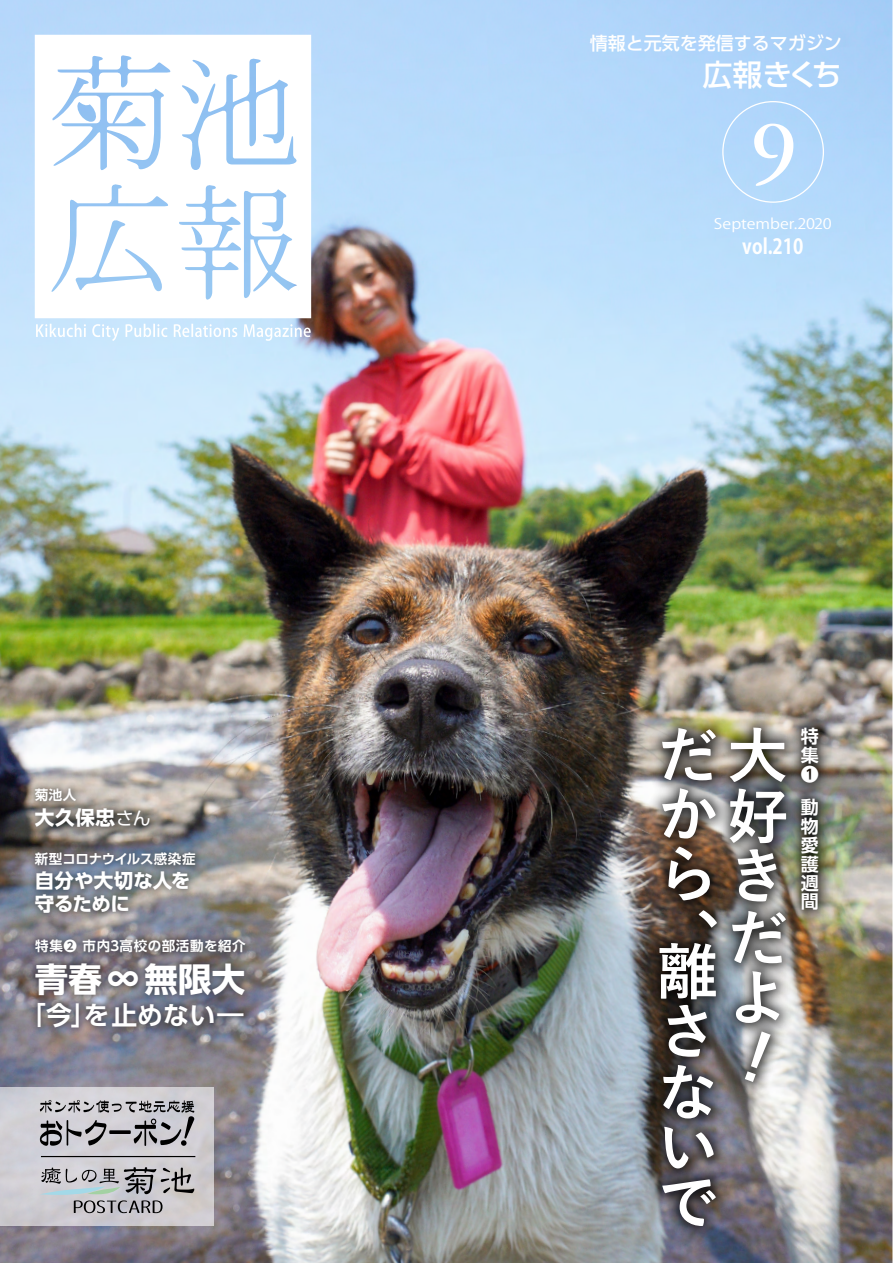
<style>
.page{position:relative;width:893px;height:1263px;background:#fff}
.page>*{position:absolute;margin:0;border:0;box-sizing:border-box;transform-origin:0 0}
.t1{font:700 33.3px "UD Shin Go Pro";color:#fff}
.t2{font:500 30px "UD Shin Go Pro";letter-spacing:-.075em;color:#fff}
.t3{font:700 25.8px "UD Shin Go Pro De";letter-spacing:.03em;color:#fff}
.t4{font:700 20.7px "Koz Go Pr 6 N";color:#fff;scale:.87 1}
.t5{font:700 19.5px/22.5px "UD Shin Go Pro";letter-spacing:.005em;color:#fff}
.t6{font:500 18px "UD Shin Go Pro";color:#fff}
.t7{font:700 18px/18.9px "UD Shin Go Pro De";color:#fff;text-align:justify}
.t8{font:14.4px "Koz Go Pr 6 N";color:#fff;scale:1.12 1}
.t9{font:700 13.5px "UD Shin Go Pro De";letter-spacing:.035em;color:#fff}
.t10{font:700 13.5px "UD Shin Go Pro De";letter-spacing:-.005em;color:#fff}
.s1{font-weight:400;font-size:18px}
</style>
<div class="page">
<img style="left:0;top:0;width:893px;height:1263px">
<svg style="left:754px;top:124px;width:39px;height:62px"></svg>
<div style="left:0;top:1087px;width:214px;height:139px;background:#d0ced4"></div>
<svg style="left:40px;top:1100px;width:154px;height:46px"></svg>
<hr style="left:41px;top:1156px;width:154px;height:1px;background:#000">
<svg style="left:40px;top:1167px;width:154px;height:46px"></svg>
<svg style="left:35px;top:35px;width:276px;height:283px"></svg>
<svg style="left:36px;top:324px;width:275px;height:17px"></svg>
<div style="left:28px;top:780px;width:129px;height:54px;background:#000;opacity:.4"></div>
<div style="left:28px;top:845px;width:175px;height:75px;background:#000;opacity:.4"></div>
<div style="left:644px;top:712px;width:158px;height:530px;background:#000;opacity:.85"></div>
<svg style="left:659px;top:728px;width:58px;height:498px"></svg>
<img style="left:729px;top:728px;width:57px;height:354px">
<div style="left:785px;top:712px;width:49px;height:214px;background:#000;opacity:.85"></div>
<div style="left:28px;top:932px;width:225px;height:28px;background:#000;opacity:.4"></div>
<div style="left:30px;top:995px;width:221px;height:40px;background:#000;opacity:.4"></div>
<div style="left:28px;top:955px;width:224px;height:48px;background:#000;opacity:.4"></div>
<p class="t9" style="left:35px;top:783px;width:43px">菊池人</p>
<p class="t5" style="left:35px;top:806px;width:117px">大久保忠<span class="s1">さん</span></p>
<p class="t10" style="left:35px;top:848px;width:162px">新型コロナウイルス感染症</p>
<p class="t5" style="left:35px;top:869px;width:157px">自分や大切な人を守るために</p>
<p class="t9" style="left:35px;top:935px;width:212px">特集❷ 市内３高校の部活動を紹介</p>
<h1 class="t1" style="left:35px;top:952px;width:212px">青春∞無限大</h1>
<h3 class="t3" style="left:20px;top:994px;width:231px">「今」を止めない－</h3>
<p class="t6" style="left:590px;top:29px;width:253px">情報と元気を発信するマガジン</p>
<h2 class="t2" style="left:702px;top:50px;width:141px">広報きくち</h2>
<p class="t8" style="left:714px;top:216px;width:107px">September.2020</p>
<p class="t4" style="left:742px;top:235px;width:72px">vol.210</p>
<p class="t7" style="left:801px;top:727px;width:19px">特集❶</p>
<p class="t7" style="left:801px;top:797px;width:19px">動物愛護週間</p>
</div>
